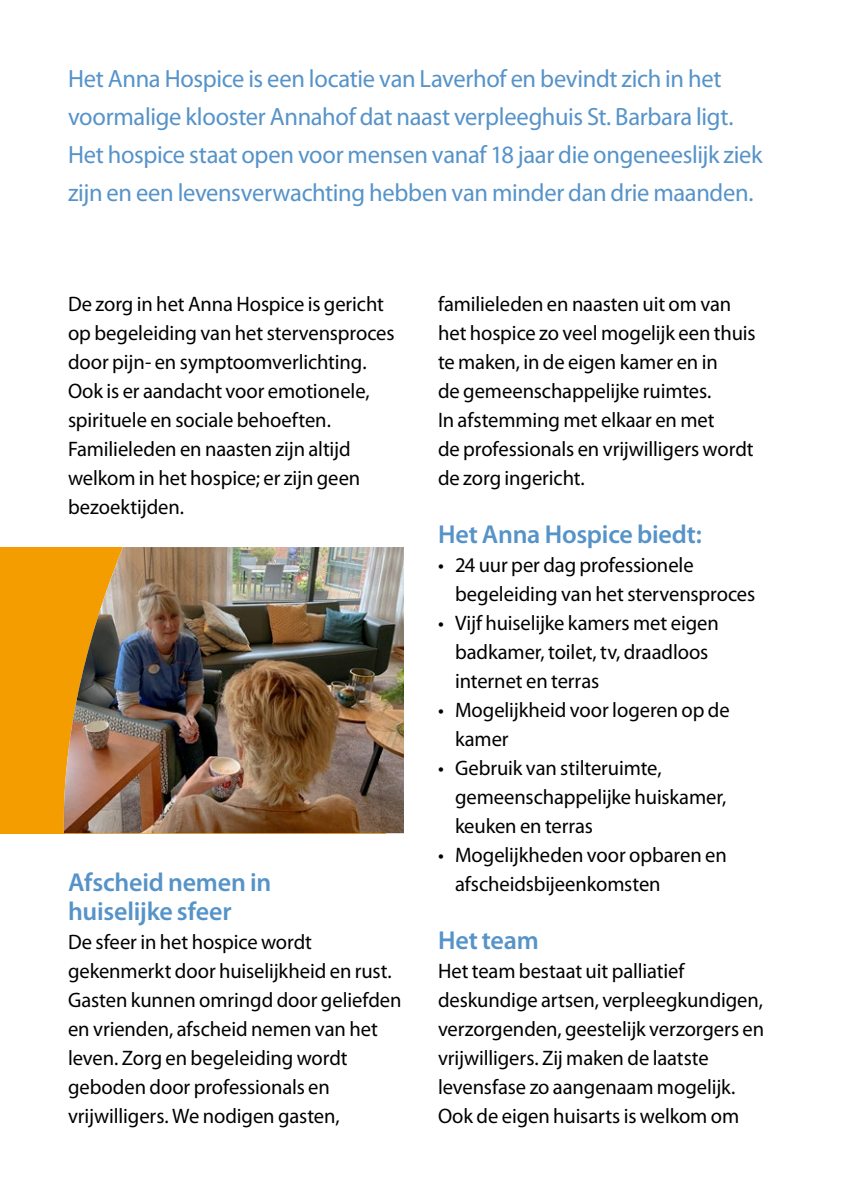
<style>
.page{position:relative;width:842px;height:1191px;background:#fff}
.page>*{position:absolute;margin:0;border:0;box-sizing:border-box;transform-origin:0 0}
.t1{font:600 26px/29px "Myriad Pro";letter-spacing:-.01em;color:#5693c9}
.t2{font:25px/38px "Myriad Pro";letter-spacing:-.015em;color:#5693c9}
.t3{font:21px/29px "Myriad Pro";letter-spacing:-.005em;color:#000}
</style>
<div class="page">
<div style="left:0;top:547px;width:386px;height:286px;background:#f49d00"></div>
<img style="left:63px;top:547px;width:341px;height:286px">
<p class="t2" style="left:68px;top:59px;width:696px">Het Anna Hospice is een locatie van Laverhof en bevindt zich in het voormalige klooster Annahof dat naast verpleeghuis St. Barbara ligt.<br>Het hospice staat open voor mensen vanaf 18 jaar die ongeneeslijk ziek zijn en een levensverwachting hebben van minder dan drie maanden.</p>
<p class="t3" style="left:68px;top:289px;width:328px">De zorg in het Anna Hospice is gericht op begeleiding van het stervensproces door pijn- en symptoomverlichting.<br>Ook is er aandacht voor emotionele, spirituele en sociale behoeften.<br>Familieleden en naasten zijn altijd welkom in het hospice; er zijn geen bezoektijden.</p>
<p class="t1" style="left:68px;top:867px;width:205px">Afscheid nemen in huiselijke sfeer</p>
<p class="t3" style="left:68px;top:927px;width:335px">De sfeer in het hospice wordt gekenmerkt door huiselijkheid en rust.<br>Gasten kunnen omringd door geliefden en vrienden, afscheid nemen van het leven. Zorg en begeleiding wordt geboden door professionals en vrijwilligers. We nodigen gasten,</p>
<p class="t3" style="left:438px;top:289px;width:319px">familieleden en naasten uit om van het hospice zo veel mogelijk een thuis te maken, in de eigen kamer en in<br>de gemeenschappelijke ruimtes.<br>In afstemming met elkaar en met<br>de professionals en vrijwilligers wordt de zorg ingericht.</p>
<p class="t1" style="left:438px;top:519px;width:265px">Het Anna Hospice biedt:</p>
<p class="t3" style="left:455px;top:550px;width:302px;text-indent:-17px">• 24 uur per dag professionele begeleiding van het stervensproces</p>
<p class="t3" style="left:455px;top:608px;width:265px;text-indent:-17px">• Vijf huiselijke kamers met eigen badkamer, toilet, tv, draadloos internet en terras</p>
<p class="t3" style="left:455px;top:695px;width:276px;text-indent:-17px">• Mogelijkheid voor logeren op de kamer</p>
<p class="t3" style="left:455px;top:753px;width:273px;text-indent:-17px">• Gebruik van stilteruimte, gemeenschappelijke huiskamer, keuken en terras</p>
<p class="t3" style="left:455px;top:840px;width:273px;text-indent:-17px">• Mogelijkheden voor opbaren en afscheidsbijeenkomsten</p>
<p class="t1" style="left:438px;top:925px;width:102px">Het team</p>
<p class="t3" style="left:438px;top:956px;width:328px">Het team bestaat uit palliatief deskundige artsen, verpleegkundigen, verzorgenden, geestelijk verzorgers en vrijwilligers. Zij maken de laatste levensfase zo aangenaam mogelijk.<br>Ook de eigen huisarts is welkom om</p>
</div>
